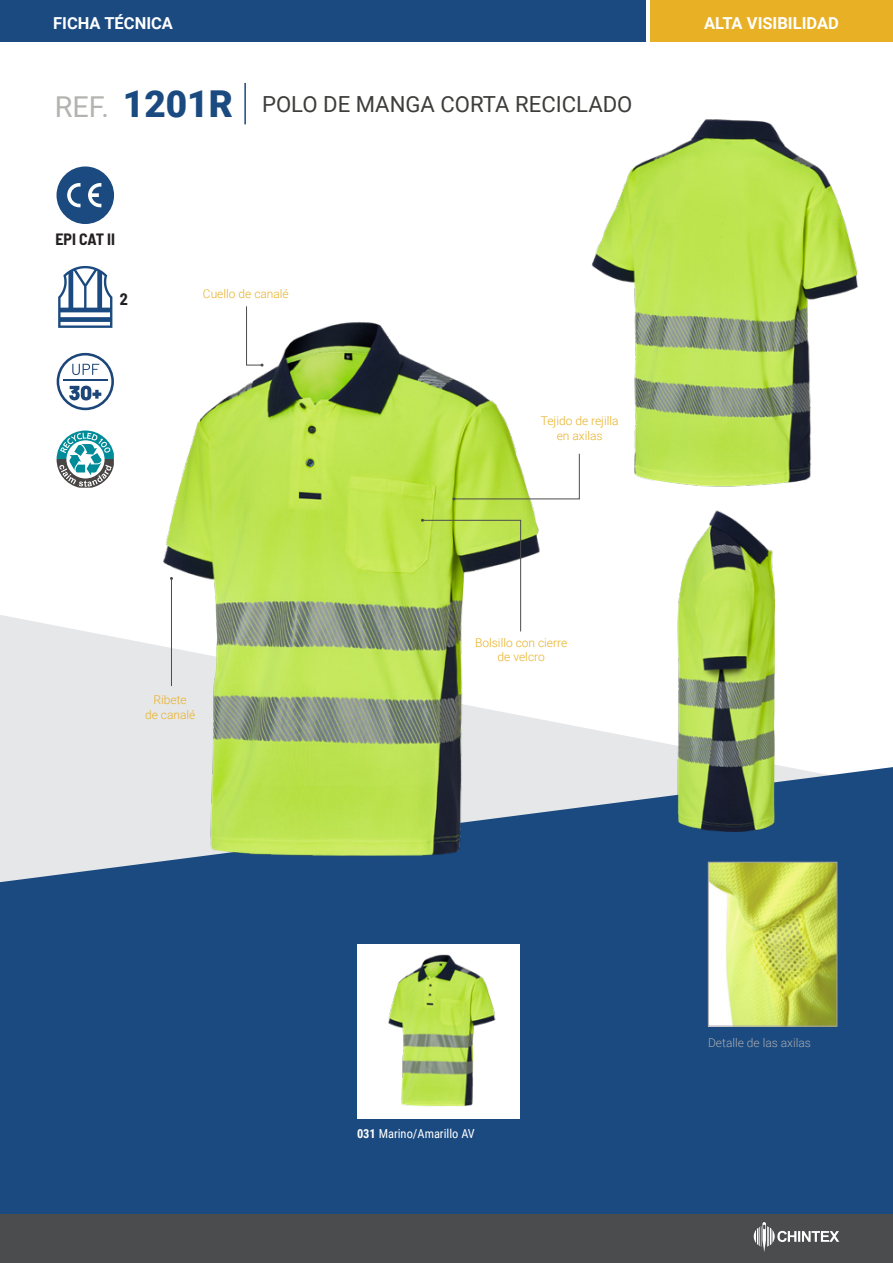
<style>
.page{position:relative;width:893px;height:1263px;background:#fff}
.page>*{position:absolute;margin:0;border:0;box-sizing:border-box;transform-origin:0 0}
.t1{font:22.2px "Roboto";color:#3d3d3b}
.t2{font:700 16.5px "Roboto";color:#fff}
.t3{font:700 semi-condensed 16.2px "Barlow";color:#231f20}
.t4{font:700 semi-condensed 16.05px "Barlow";color:#231f20}
.t5{font:12.45px "Roboto Condensed";color:#fff}
.t6{font:300 12px/14.4px "Roboto";color:#e8b025;text-align:center}
.t7{font:300 12px "Roboto";color:#abacb0}
.s1{font-size:28.8px;color:#b3b3b0}
.s2{font-weight:900;font-size:37.05px;color:#1a4a80}
.s3{font-weight:700}
</style>
<div class="page">
<svg style="left:0;top:615px;width:164px;height:150px;background:#e8e9eb"></svg>
<div style="left:0;top:765px;width:893px;height:449px;background:#1a4a80"></div>
<div style="left:0;top:0;width:645px;height:42px;background:#1a4a80"></div>
<div style="left:0;top:1214px;width:893px;height:49px;background:#4b4c4d"></div>
<div style="left:650px;top:0;width:243px;height:42px;background:#e8b025"></div>
<svg style="left:754px;top:1222px;width:85px;height:30px"></svg>
<hr style="left:244px;top:83px;width:2px;height:41px;background:#1a4a80">
<img style="left:164px;top:322px;width:408px;height:564px">
<img style="left:710px;top:905px;width:125px;height:119px">
<div style="left:708px;top:862px;width:129px;height:164px;border:1px solid #a3a4a8"></div>
<svg style="left:421px;top:519px;width:100px;height:113px"></svg>
<svg style="left:452px;top:453px;width:88px;height:47px"></svg>
<svg style="left:246px;top:306px;width:18px;height:61px"></svg>
<hr style="left:171px;top:578px;width:1px;height:108px;background:#4b4c4d">
<div style="left:357px;top:944px;width:163px;height:175px;background:#fff"></div>
<svg style="left:57px;top:166px;width:57px;height:58px"></svg>
<svg style="left:58px;top:266px;width:54px;height:62px"></svg>
<svg style="left:57px;top:353px;width:57px;height:57px"></svg>
<hr style="left:63px;top:379px;width:45px;height:2px;background:#1c4578">
<svg style="left:57px;top:459px;width:57px;height:29px"></svg>
<svg style="left:57px;top:430px;width:57px;height:29px"></svg>
<svg style="left:59px;top:433px;width:53px;height:54px"></svg>
<img style="left:540px;top:22px;width:318px;height:550px">
<img style="left:572px;top:435px;width:313px;height:470px">
<img style="left:389px;top:954px;width:107px;height:153px">
<h2 class="t2" style="left:53px;top:11px;width:121px">FICHA TÉCNICA</h2>
<h2 class="t2" style="left:704px;top:11px;width:136px">ALTA VISIBILIDAD</h2>
<h1 class="t1" style="left:55px;top:89px;width:579px"><span class="s1">REF.</span> <span class="s2">1201R</span> POLO DE MANGA CORTA RECICLADO</h1>
<h3 class="t4" style="left:55px;top:228px;width:61px">EPI CAT II</h3>
<h3 class="t3" style="left:120px;top:287px;width:10px">2</h3>
<p class="t6" style="left:203px;top:286px;width:87px">Cuello de canalé</p>
<p class="t6" style="left:145px;top:692px;width:52px">Ribete<br>de canalé</p>
<p class="t6" style="left:541px;top:413px;width:79px">Tejido de rejilla en axilas</p>
<p class="t6" style="left:475px;top:635px;width:94px">Bolsillo con cierre de velcro</p>
<p class="t5" style="left:357px;top:1125px;width:119px"><span class="s3">031</span> Marino/Amarillo AV</p>
<p class="t7" style="left:708px;top:1034px;width:104px">Detalle de las axilas</p>
</div>
